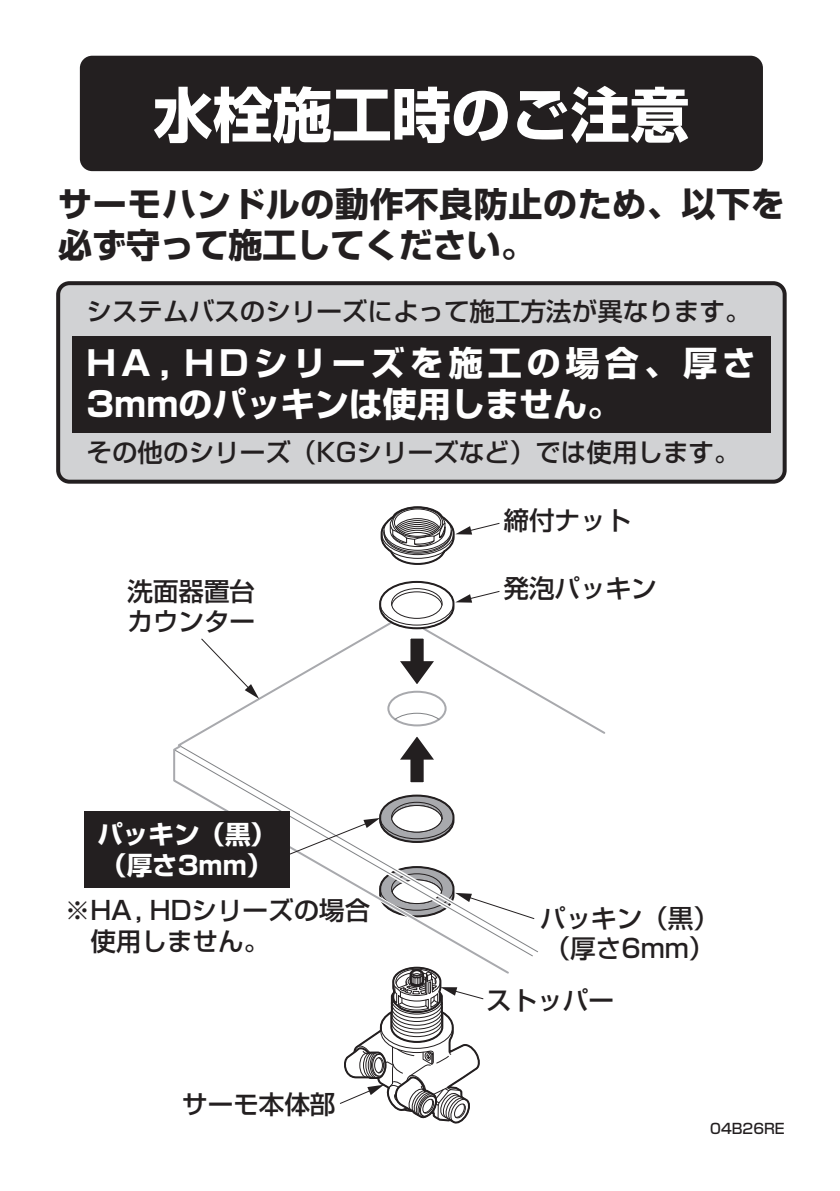
<style>
.page{position:relative;width:840px;height:1191px;background:#fff}
.page>*{position:absolute;margin:0;border:0;box-sizing:border-box;transform-origin:0 0}
.t1{font:700 59.6px "Shin Go Pro";color:#fff}
.t2{font:700 34px/40.8px "Shin Go Pro";letter-spacing:.015em;color:#231f20}
.t3{font:700 34px/40.8px "Shin Go Pro";color:#fff}
.t4{font:700 34px "Shin Go Pro";letter-spacing:.145em;color:#fff}
.t5{font:500 25.6px/30.6px "Shin Go Pro";color:#231f20}
.t6{font:700 25.6px/30.6px "Shin Go Pro";color:#fff}
.t7{font:500 14.2px "Shin Go Pro";color:#231f20}
</style>
<div class="page">
<svg style="left:181px;top:629px;width:425px;height:114px"></svg>
<svg style="left:172px;top:743px;width:338px;height:231px"></svg>
<svg style="left:338px;top:965px;width:146px;height:159px"></svg>
<svg style="left:380px;top:506px;width:120px;height:59px"></svg>
<svg style="left:200px;top:637px;width:59px;height:62px"></svg>
<svg style="left:287px;top:793px;width:168px;height:63px"></svg>
<svg style="left:378px;top:865px;width:157px;height:55px"></svg>
<div style="left:84px;top:811px;width:205px;height:76px;background:#231f20"></div>
<div style="left:58px;top:283px;width:726px;height:199px;background:#d1d2d4;border-radius:11px"></div>
<div style="left:56px;top:281px;width:730px;height:203px;border:4px solid #231f20;border-radius:11px"></div>
<div style="left:81px;top:57px;width:680px;height:113px;background:#231f20;border-radius:11px"></div>
<div style="left:80px;top:56px;width:682px;height:115px;border:2px solid #231f20;border-radius:11px"></div>
<div style="left:72px;top:337px;width:698px;height:96px;background:#231f20"></div>
<svg style="left:378px;top:580px;width:122px;height:109px"></svg>
<svg style="left:394px;top:731px;width:45px;height:54px"></svg>
<h1 class="t1" style="left:153px;top:68px;width:537px">水栓施工時のご注意</h1>
<h2 class="t2" style="left:58px;top:180px;width:727px">サーモハンドルの動作不良防止のため、以下を必ず守って施工してください。</h2>
<p class="t5" style="left:86px;top:293px;width:665px">システムバスのシリーズによって施工方法が異なります。</p>
<h2 class="t4" style="left:184px;top:336px;width:572px">HDシリーズを施工の場合、厚さ</h2>
<h2 class="t3" style="left:86px;top:339px;width:536px">HA，<br>3mmのパッキンは使用しません。</h2>
<p class="t5" style="left:86px;top:434px;width:654px">その他のシリーズ（KGシリーズなど）では使用します。</p>
<p class="t5" style="left:127px;top:572px;width:129px">洗面器置台カウンター</p>
<p class="t6" style="left:97px;top:816px;width:180px">パッキン（黒(（厚さ3mm(</p>
<p class="t5" style="left:150px;top:892px;width:222px">HDシリーズの場合</p>
<p class="t5" style="left:65px;top:892px;width:206px">※HA，<br>　使用しません。</p>
<p class="t5" style="left:182px;top:1085px;width:155px">サーモ本体部</p>
<p class="t5" style="left:503px;top:502px;width:129px">締付ナット</p>
<p class="t5" style="left:503px;top:570px;width:155px">発泡パッキン</p>
<p class="t5" style="left:540px;top:899px;width:180px">パッキン（黒(（厚さ6mm(</p>
<p class="t5" style="left:486px;top:982px;width:129px">ストッパー</p>
<p class="t7" style="left:710px;top:1117px;width:76px">04B26RE</p>
</div>
